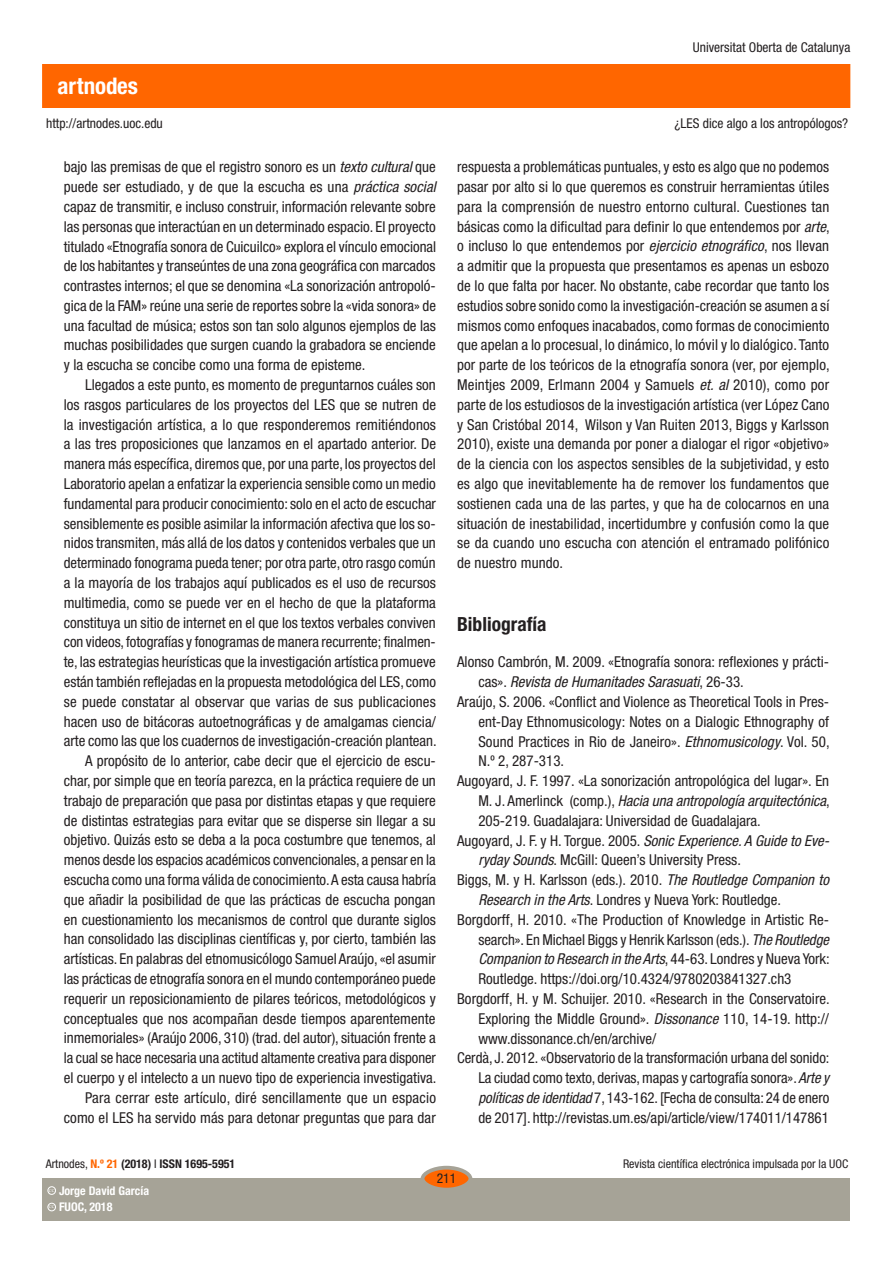
<style>
.page{position:relative;width:893px;height:1263px;background:#fff}
.page>*{position:absolute;margin:0;border:0;box-sizing:border-box;transform-origin:0 0}
.t1{font:700 condensed 22.95px "Helvetica Neue LT Std";color:#fff}
.SUBTITOLS{font:700 condensed 19.5px "Helvetica Neue LT Std";color:#231f20}
.text_general{font:condensed 15px/19.8px "Helvetica Neue LT Std";letter-spacing:.005em;color:#231f20;text-align:justify}
.BIBLIOGRAFIA{font:condensed 15px/19.8px "Helvetica Neue LT Std";color:#231f20;text-align:justify}
.t2{font:condensed 13.5px "Helvetica Neue LT Std";color:#231f20}
.t3{font:condensed 12px "Helvetica Neue LT Std";color:#231f20}
.t4{font:700 condensed 12px "Helvetica Neue LT Std";color:#231f20}
.t5{font:700 condensed 12px "Helvetica Neue LT Std";color:#fff}
.t6{font:600 3.9px "Adobe Caslon Pro";color:#fff}
.s1{font-style:italic}
.s2{font-weight:400}
.s3{color:#f60}
</style>
<div class="page">
<div style="left:43px;top:65px;width:807px;height:42px;background:#f60"></div>
<div style="left:43px;top:1178px;width:807px;height:42px;background:#a6a397"></div>
<div style="left:422px;top:1168px;width:48px;height:21px;background:#f60;border-radius:50%"></div>
<div style="left:421px;top:1166px;width:51px;height:25px;border:4px solid #a6a397;border-radius:50%"></div>
<div style="left:48px;top:1203px;width:8px;height:8px;border:1px solid #fff;border-radius:50%"></div>
<div style="left:48px;top:1186px;width:8px;height:8px;border:1px solid #fff;border-radius:50%"></div>
<h1 class="t1" style="left:58px;top:72px;width:82px">artnodes</h1>
<p class="t2" style="left:46px;top:115px;width:118px">http://artnodes.uoc.edu</p>
<p class="text_general" style="left:64px;top:157px;width:374px">bajo las premisas de que el registro sonoro es un <span class="s1">texto cultural</span> que puede ser estudiado, y de que la escucha es una <span class="s1">práctica social </span>capaz de transmitir, e incluso construir, información relevante sobre las personas que interactúan en un determinado espacio. El proyecto titulado «Etnografía sonora de Cuicuilco» explora el vínculo emocional de los habitantes y transeúntes de una zona geográfica con marcados contrastes internos; el que se denomina «La sonorización antropoló&shy;gica de la FAM» reúne una serie de reportes sobre la «vida sonora» de una facultad de música; estos son tan solo algunos ejemplos de las muchas posibilidades que surgen cuando la grabadora se enciende y la escucha se concibe como una forma de episteme.</p>
<p class="text_general" style="left:64px;top:375px;width:374px;text-indent:21px">Llegados a este punto, es momento de preguntarnos cuáles son los rasgos particulares de los proyectos del LES que se nutren de la investigación artística, a lo que responderemos remitiéndonos a las tres proposiciones que lanzamos en el apartado anterior. De manera más específica, diremos que, por una parte, los proyectos del Laboratorio apelan a enfatizar la experiencia sensible como un medio fundamental para producir conocimiento: solo en el acto de escuchar sensiblemente es posible asimilar la información afectiva que los so&shy;nidos transmiten, más allá de los datos y contenidos verbales que un determinado fonograma pueda tener; por otra parte, otro rasgo común a la mayoría de los trabajos aquí publicados es el uso de recursos multimedia, como se puede ver en el hecho de que la plataforma constituya un sitio de internet en el que los textos verbales conviven con videos, fotografías y fonogramas de manera recurrente; finalmen&shy;te, las estrategias heurísticas que la investigación artística promueve están también reflejadas en la propuesta metodológica del LES, como se puede constatar al observar que varias de sus publicaciones hacen uso de bitácoras autoetnográficas y de amalgamas ciencia/ arte como las que los cuadernos de investigación-creación plantean.</p>
<p class="text_general" style="left:64px;top:751px;width:374px;text-indent:21px">A propósito de lo anterior, cabe decir que el ejercicio de escu&shy;char, por simple que en teoría parezca, en la práctica requiere de un trabajo de preparación que pasa por distintas etapas y que requiere de distintas estrategias para evitar que se disperse sin llegar a su objetivo. Quizás esto se deba a la poca costumbre que tenemos, al menos desde los espacios académicos convencionales, a pensar en la escucha como una forma válida de conocimiento. A esta causa habría que añadir la posibilidad de que las prácticas de escucha pongan en cuestionamiento los mecanismos de control que durante siglos han consolidado las disciplinas científicas y, por cierto, también las artísticas. En palabras del etnomusicólogo Samuel Araújo, «el asumir las prácticas de etnografía sonora en el mundo contemporáneo puede requerir un reposicionamiento de pilares teóricos, metodológicos y conceptuales que nos acompañan desde tiempos aparentemente inmemoriales» (Araújo 2006, 310) (trad. del autor), situación frente a la cual se hace necesaria una actitud altamente creativa para disponer el cuerpo y el intelecto a un nuevo tipo de experiencia investigativa.</p>
<p class="text_general" style="left:64px;top:1087px;width:374px;text-align:right">Para cerrar este artículo, diré sencillamente que un espacio como el LES ha servido más para detonar preguntas que para dar</p>
<p class="t2" style="left:693px;top:40px;width:159px">Universitat Oberta de Catalunya</p>
<p class="t2" style="left:675px;top:115px;width:175px">¿LES dice algo a los antropólogos?</p>
<p class="text_general" style="left:457px;top:157px;width:374px">respuesta a problemáticas puntuales, y esto es algo que no podemos pasar por alto si lo que queremos es construir herramientas útiles para la comprensión de nuestro entorno cultural. Cuestiones tan básicas como la dificultad para definir lo que entendemos por <span class="s1">arte</span>, o incluso lo que entendemos por <span class="s1">ejercicio etnográfico</span>, nos llevan a admitir que la propuesta que presentamos es apenas un esbozo de lo que falta por hacer. No obstante, cabe recordar que tanto los estudios sobre sonido como la investigación-creación se asumen a sí mismos como enfoques inacabados, como formas de conocimiento que apelan a lo procesual, lo dinámico, lo móvil y lo dialógico. Tanto por parte de los teóricos de la etnografía sonora (ver, por ejemplo, Meintjes 2009, Erlmann 2004 y Samuels <span class="s1">et. al</span> 2010), como por parte de los estudiosos de la investigación artística (ver López Cano y San Cristóbal 2014, Wilson y Van Ruiten 2013, Biggs y Karlsson 2010), existe una demanda por poner a dialogar el rigor «objetivo» de la ciencia con los aspectos sensibles de la subjetividad, y esto es algo que inevitablemente ha de remover los fundamentos que sostienen cada una de las partes, y que ha de colocarnos en una situación de inestabilidad, incertidumbre y confusión como la que se da cuando uno escucha con atención el entramado polifónico de nuestro mundo.</p>
<p class="SUBTITOLS" style="left:457px;top:612px;width:91px">Bibliografía</p>
<p class="BIBLIOGRAFIA" style="left:478px;top:652px;width:352px;text-indent:-21px">Alonso Cambrón, M. 2009. «Etnografía sonora: reflexiones y prácti&shy;cas». <span class="s1">Revista de Humanitades Sarasuati</span>, 26-33.</p>
<p class="BIBLIOGRAFIA" style="left:478px;top:692px;width:353px;text-indent:-21px">Araújo, S. 2006. «Conflict and Violence as Theoretical Tools in Pres&shy;ent-Day Ethnomusicology: Notes on a Dialogic Ethnography of Sound Practices in Rio de Janeiro». <span class="s1">Ethnomusicology</span>. Vol. 50, N.º 2, 287-313.</p>
<p class="BIBLIOGRAFIA" style="left:478px;top:771px;width:353px;text-indent:-21px">Augoyard, J. F. 1997. «La sonorización antropológica del lugar». En M. J. Amerlinck (comp.), <span class="s1">Hacia una antropología arquitectónica</span>, 205-219. Guadalajara: Universidad de Guadalajara.</p>
<p class="BIBLIOGRAFIA" style="left:478px;top:830px;width:353px;text-indent:-21px">Augoyard, J. F. y H. Torgue. 2005. <span class="s1">Sonic Experience. A Guide to Eve&shy;ryday Sounds</span>. McGill: Queen’s University Press.</p>
<p class="BIBLIOGRAFIA" style="left:478px;top:870px;width:352px;text-indent:-21px">Biggs, M. y H. Karlsson (eds.). 2010. <span class="s1">The Routledge Companion to<br>Research in the Arts</span>. Londres y Nueva York: Routledge.</p>
<p class="BIBLIOGRAFIA" style="left:478px;top:909px;width:353px;text-indent:-21px">Borgdorff, H. 2010. «The Production of Knowledge in Artistic Re&shy;search». En Michael Biggs y Henrik Karlsson (eds.). <span class="s1">The Routledge Companion to Research in the Arts</span>, 44-63. Londres y Nueva York:<br>Routledge. https://doi.org/10.4324/9780203841327.ch3</p>
<p class="BIBLIOGRAFIA" style="left:478px;top:988px;width:353px;text-indent:-21px">Borgdorff, H. y M. Schuijer. 2010. «Research in the Conservatoire.<br>Exploring the Middle Ground». <span class="s1">Dissonance</span> 110, 14-19. http:// www.dissonance.ch/en/archive/</p>
<p class="BIBLIOGRAFIA" style="left:478px;top:1048px;width:353px;text-indent:-21px">Cerdà, J. 2012. «Observatorio de la transformación urbana del sonido:<br>La ciudad como texto, derivas, mapas y cartografía sonora». <span class="s1">Arte y políticas de identidad</span> 7, 143-162. [Fecha de consulta: 24 de enero de 2017]. http://revistas.um.es/api/article/view/174011/147861</p>
<p class="t4" style="left:46px;top:1157px;width:191px"><span class="s2">Artnodes,</span> <span class="s3">N.º 21</span> (2018) <span class="s2">I</span> ISSN 1695-5951</p>
<p class="t6" style="left:49px;top:1205px;width:7px">CC</p>
<p class="t5" style="left:59px;top:1200px;width:55px">FUOC, 2018</p>
<p class="t5" style="left:59px;top:1183px;width:92px">Jorge David García</p>
<p class="t6" style="left:49px;top:1188px;width:7px">CC</p>
<p class="t2" style="left:437px;top:1171px;width:21px">211</p>
<p class="t3" style="left:623px;top:1157px;width:227px">Revista científica electrónica impulsada por la UOC</p>
</div>
